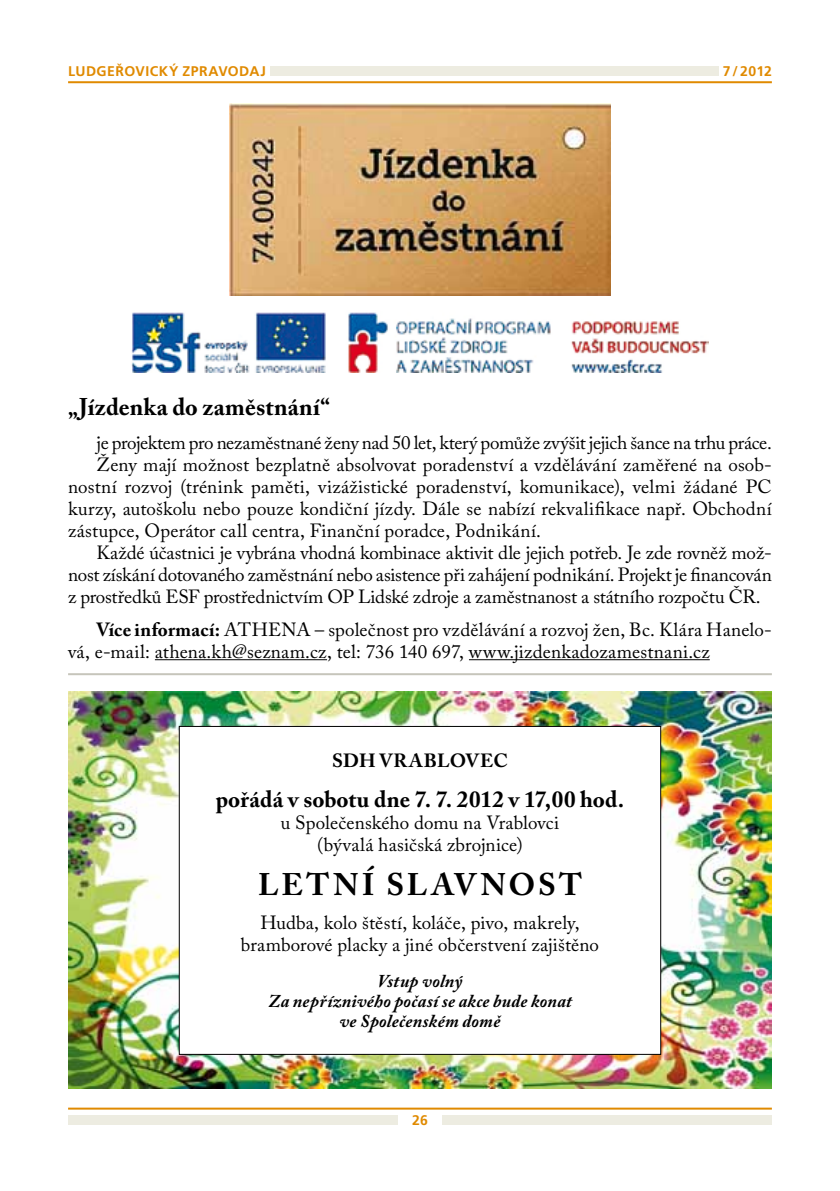
<style>
.page{position:relative;width:840px;height:1191px;background:#fff}
.page>*{position:absolute;margin:0;border:0;box-sizing:border-box;transform-origin:0 0}
.t1{font:700 31px "Adobe Caslon Pro";letter-spacing:.1em;color:#000}
.t2{font:700 24px "Adobe Caslon Pro";color:#000}
.t3{font:700 23px "Adobe Caslon Pro";letter-spacing:.005em;color:#000}
.t4{font:19px/22px "Adobe Caslon Pro";letter-spacing:.005em;color:#000;text-align:center}
.t5{font:19px "Adobe Caslon Pro";letter-spacing:-.02em;color:#000}
.t6{font:700 19px "Adobe Caslon Pro";letter-spacing:.02em;color:#000}
.t7{font:italic 700 18px/20px "Adobe Caslon Pro";letter-spacing:.015em;color:#000;text-align:center}
.t8{font:700 14px "Frutiger LT Pro";letter-spacing:.035em;color:#e08a00}
.s1{font-weight:700}
</style>
<div class="page">
<div style="left:270px;top:66px;width:448px;height:10px;background:#edece1"></div>
<hr style="left:68px;top:81px;width:703px;height:2px;background:#e08a00">
<div style="left:442px;top:1115px;width:329px;height:10px;background:#edece1"></div>
<div style="left:68px;top:1115px;width:329px;height:10px;background:#edece1"></div>
<hr style="left:68px;top:1107px;width:703px;height:2px;background:#e08a00">
<hr style="left:68px;top:673px;width:703px;height:2px;background:#c6c5bb">
<img style="left:68px;top:692px;width:703px;height:397px">
<div style="left:179px;top:726px;width:481px;height:328px;background:#fff"></div>
<div style="left:179px;top:726px;width:481px;height:328px;border:1px solid #000"></div>
<img style="left:229px;top:104px;width:381px;height:192px">
<img style="left:131px;top:312px;width:577px;height:60px">
<hr style="left:155px;top:659px;width:172px;height:1px;background:#000">
<hr style="left:468px;top:659px;width:241px;height:1px;background:#000">
<p class="t8" style="left:68px;top:63px;width:199px">LUDGEŘOVICKÝ ZPRAVODAJ</p>
<p class="t8" style="left:722px;top:63px;width:51px">7 / 2012</p>
<p class="t2" style="left:68px;top:393px;width:263px">„Jízdenka do zaměstnání“</p>
<p class="t5" style="left:96px;top:431px;width:676px">je projektem pro nezaměstnané ženy nad 50 let, který pomůže zvýšit jejich šance na trhu práce.</p>
<p class="t4" style="left:96px;top:453px;width:676px">Ženy mají možnost bezplatně absolvovat poradenství a vzdělávání zaměřené na osob-</p>
<p class="t4" style="left:68px;top:475px;width:704px">nostní rozvoj (trénink paměti, vizážistické poradenství, komunikace), velmi žádané PC</p>
<p class="t4" style="left:68px;top:497px;width:704px">kurzy, autoškolu nebo pouze kondiční jízdy. Dále se nabízí rekvalifikace např. Obchodní</p>
<p class="t4" style="left:68px;top:519px;width:474px">zástupce, Operátor call centra, Finanční poradce, Podnikání.</p>
<p class="t4" style="left:96px;top:541px;width:676px">Každé účastnici je vybrána vhodná kombinace aktivit dle jejich potřeb. Je zde rovněž mož-</p>
<p class="t4" style="left:68px;top:563px;width:704px">nost získání dotovaného zaměstnání nebo asistence při zahájení podnikání. Projekt je financován</p>
<p class="t4" style="left:68px;top:585px;width:693px">z prostředků ESF prostřednictvím OP Lidské zdroje a zaměstnanost a státního rozpočtu ČR.</p>
<p class="t4" style="left:68px;top:618px;width:704px;text-align:left;text-indent:28px"><span class="s1">Více informací:</span> ATHENA – společnost pro vzdělávání a rozvoj žen, Bc. Klára Hanelo&shy;vá, e-mail: athena.kh@seznam.cz, tel: 736 140 697, www.jizdenkadozamestnani.cz</p>
<p class="t6" style="left:332px;top:749px;width:177px">SDH VRABLOVEC</p>
<p class="t3" style="left:215px;top:786px;width:410px">pořádá v sobotu dne 7. 7. 2012 v 17,00 hod.</p>
<p class="t4" style="left:280px;top:812px;width:280px">u Společenského domu na Vrablovci (bývalá hasičská zbrojnice)</p>
<p class="t1" style="left:258px;top:866px;width:73px">LETNÍ</p>
<p class="t1" style="left:386px;top:866px;width:197px">SLAVNOST</p>
<p class="t4" style="left:241px;top:912px;width:359px">Hudba, kolo štěstí, koláče, pivo, makrely, bramborové placky a jiné občerstvení zajištěno</p>
<p class="t7" style="left:268px;top:971px;width:305px">Vstup volný<br>Za nepříznivého počasí se akce bude konat ve Společenském domě</p>
<p class="t8" style="left:412px;top:1112px;width:17px">26</p>
</div>
